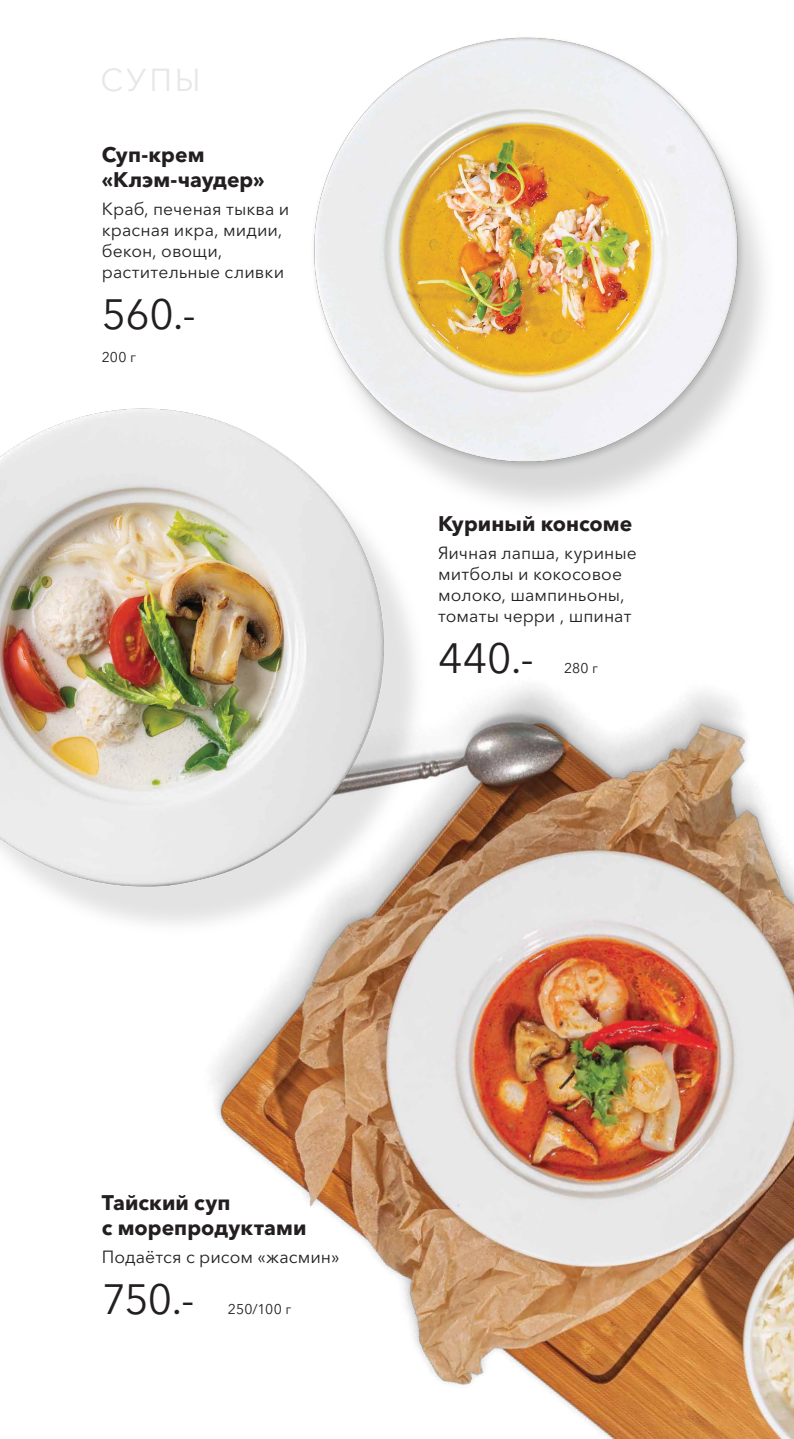
<style>
.page{position:relative;width:794px;height:1439px;background:#fff}
.page>*{position:absolute;margin:0;border:0;box-sizing:border-box;transform-origin:0 0}
.t1{font:42px "Avenir Next Cyr";letter-spacing:-.015em;color:#231f20}
.t2{font:31.5px "Avenir Next Cyr";color:#e6e7e8}
.t3{font:700 21px/25.2px "Avenir Next Cyr";color:#231f20}
.t4{font:17.5px/21px "Avenir Next Cyr";letter-spacing:.005em;color:#231f20}
.t5{font:14px "Avenir Next Cyr";letter-spacing:.005em;color:#231f20}
</style>
<div class="page">
<img style="left:314px;top:37px;width:450px;height:467px">
<img style="left:212px;top:686px;width:582px;height:753px">
<img style="left:0;top:343px;width:493px;height:661px">
<h2 class="t2" style="left:100px;top:61px;width:102px">СУПЫ</h2>
<p class="t3" style="left:102px;top:142px;width:164px">Суп-крем «Клэм-чаудер»</p>
<p class="t4" style="left:102px;top:199px;width:189px">Краб, печеная тыква и красная икра, мидии, бекон, овощи, растительные сливки</p>
<h1 class="t1" style="left:102px;top:289px;width:96px">560.-</h1>
<p class="t5" style="left:102px;top:349px;width:36px">200 г</p>
<p class="t3" style="left:438px;top:511px;width:196px">Куриный консоме</p>
<p class="t4" style="left:438px;top:542px;width:200px">Яичная лапша, куриные митболы и кокосовое молоко, шампиньоны, томаты черри , шпинат</p>
<h1 class="t1" style="left:438px;top:633px;width:97px">440.-</h1>
<p class="t5" style="left:564px;top:659px;width:35px">280 г</p>
<p class="t3" style="left:102px;top:1189px;width:206px">Тайский суп<br>с морепродуктами</p>
<p class="t4" style="left:102px;top:1246px;width:239px">Подаётся с рисом «жасмин»</p>
<h1 class="t1" style="left:102px;top:1273px;width:94px">750.-</h1>
<p class="t5" style="left:228px;top:1300px;width:65px">250/100 г</p>
</div>
